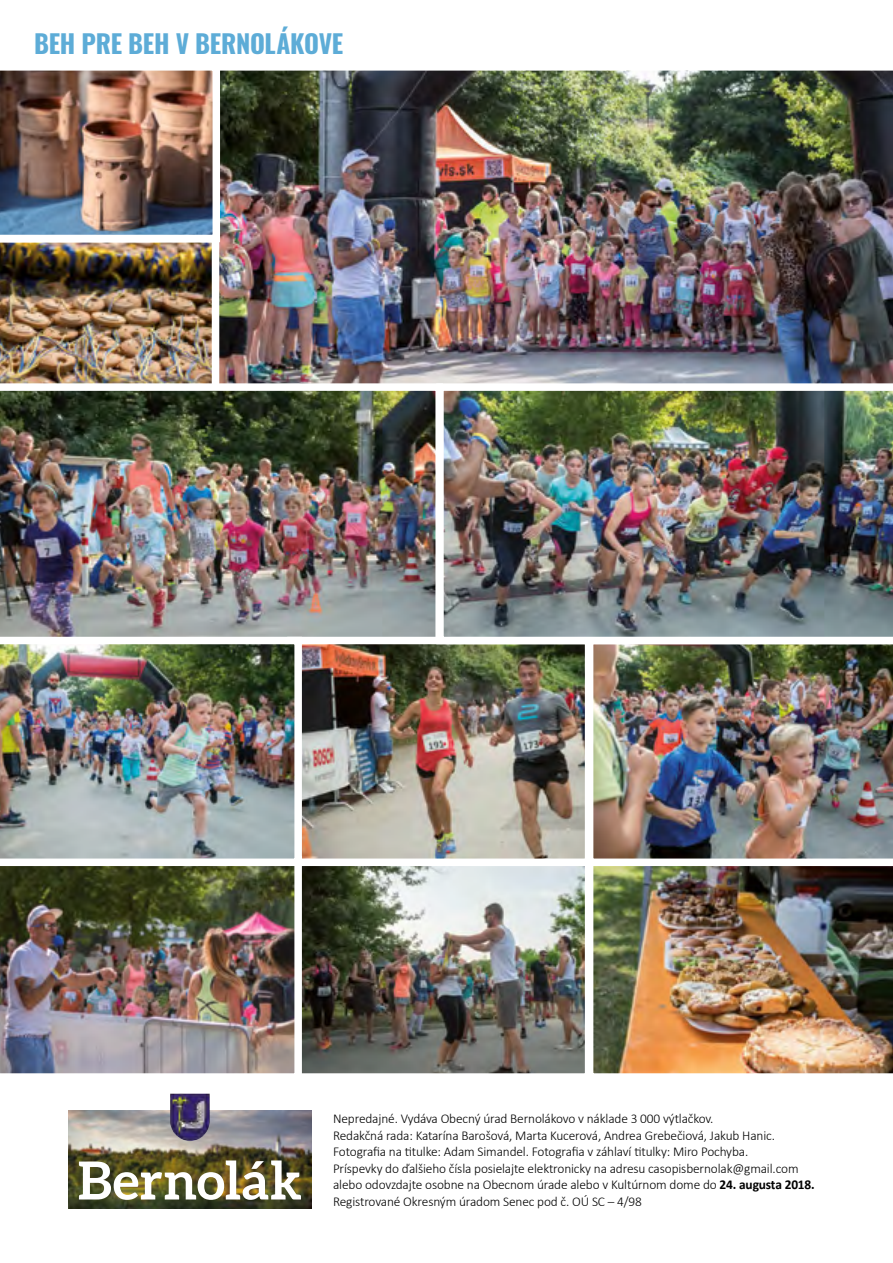
<style>
.page{position:relative;width:893px;height:1263px;background:#fff}
.page>*{position:absolute;margin:0;border:0;box-sizing:border-box;transform-origin:0 0}
.t1{font:700 52.5px "Aleo";letter-spacing:.015em;color:#fff}
.t2{font:700 25.5px "Oswald";color:#5dacd7}
.t3{font:300 13.5px/16.5px "Calibri";letter-spacing:-.01em;color:#000}
.s1{font-weight:700}
</style>
<div class="page">
<img style="left:68px;top:1110px;width:244px;height:99px">
<img style="left:170px;top:1094px;width:40px;height:47px">
<img style="left:346px;top:70px;width:547px;height:313px">
<img style="left:302px;top:866px;width:281px;height:206px">
<div style="left:293px;top:856px;width:299px;height:225px;border:8px solid #fff"></div>
<img style="left:0;top:70px;width:346px;height:313px">
<img style="left:0;top:383px;width:436px;height:254px">
<img style="left:302px;top:646px;width:281px;height:211px">
<div style="left:287px;top:637px;width:305px;height:229px;border:8px solid #fff"></div>
<img style="left:586px;top:866px;width:307px;height:215px">
<img style="left:0;top:866px;width:302px;height:215px">
<img style="left:586px;top:644px;width:307px;height:222px">
<img style="left:0;top:637px;width:302px;height:229px">
<img style="left:436px;top:383px;width:457px;height:261px">
<h2 class="t2" style="left:34px;top:26px;width:14px">BEH</h2>
<h2 class="t2" style="left:82px;top:26px;width:14px">PRE</h2>
<h2 class="t2" style="left:128px;top:26px;width:14px">BEH</h2>
<h2 class="t2" style="left:176px;top:26px;width:49px">V BERNOLÁKOVE</h2>
<h1 class="t1" style="left:78px;top:1150px;width:226px">Bernolák</h1>
<p class="t3" style="left:333px;top:1110px;width:483px">Nepredajné. Vydáva Obecný úrad Bernolákovo v náklade 3 000 výtlačkov.<br>Redakčná rada: Katarína Barošová, Marta Kucerová, Andrea Grebečiová, Jakub Hanic.<br>Fotografia na titulke: Adam Simandel. Fotografia v záhlaví titulky: Miro Pochyba.<br>Príspevky do ďalšieho čísla posielajte elektronicky na adresu casopisbernolak@gmail.com alebo odovzdajte osobne na Obecnom úrade alebo v Kultúrnom dome do <span class="s1">24. augusta 2018.</span></p>
<p class="t3" style="left:333px;top:1193px;width:310px">Registrované Okresným úradom Senec pod č. OÚ SC – 4/98</p>
</div>
